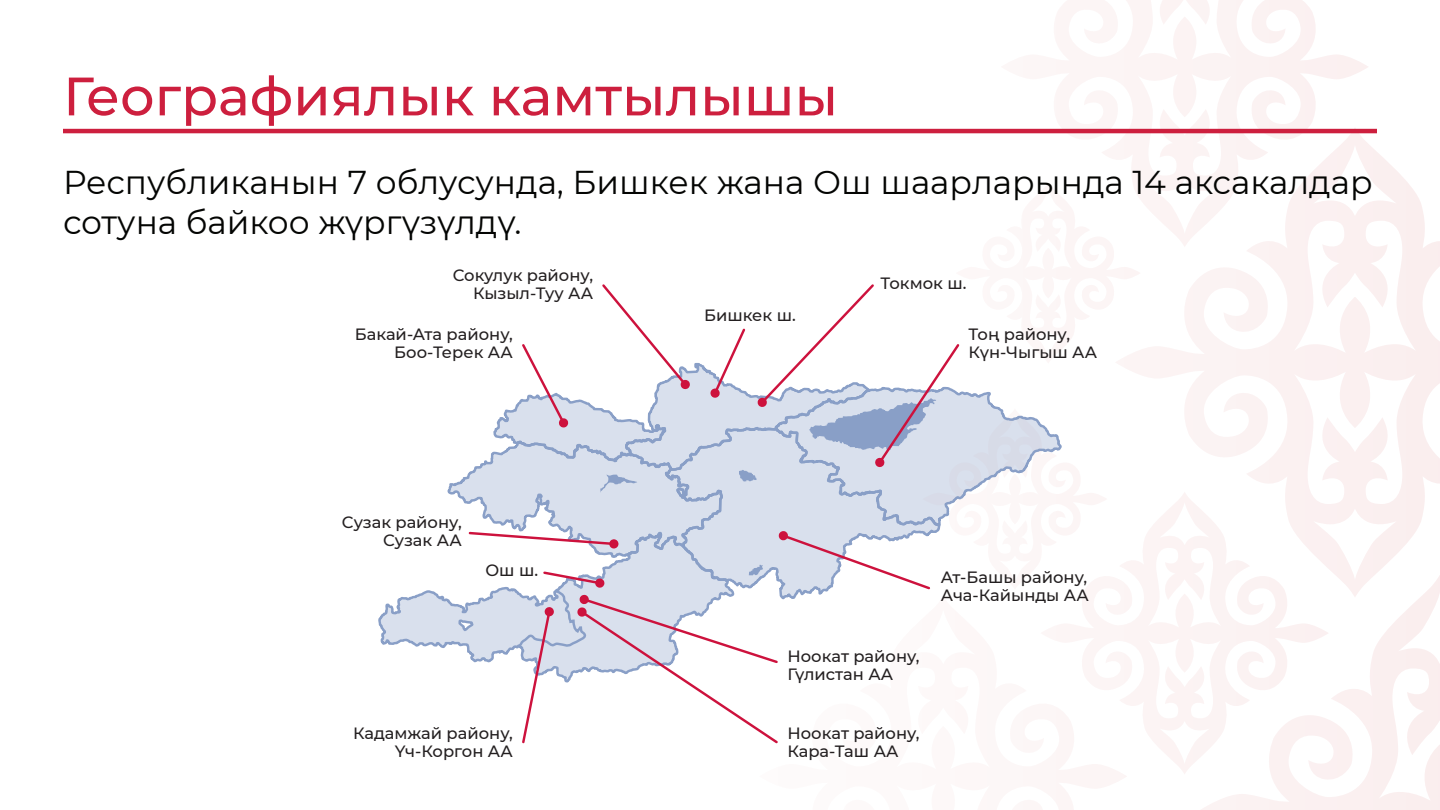
<style>
.page{position:relative;width:1440px;height:810px;background:#fff}
.page>*{position:absolute;margin:0;border:0;box-sizing:border-box;transform-origin:0 0}
.t1{font:500 54px "Montserrat";color:#cd1f3e}
.t2{font:33px/39.6px "Montserrat";color:#040503}
.t3{font:500 16.35px/18px "Montserrat";color:#231f20;text-align:right}
</style>
<div class="page">
<svg style="left:1001px;top:0;width:368px;height:247px"></svg>
<hr style="left:63px;top:129px;width:1314px;height:4px;background:#cd1f3e">
<svg style="left:380px;top:284px;width:682px;height:460px"></svg>
<h1 class="t1" style="left:63px;top:59px;width:777px">Географиялык камтылышы</h1>
<h2 class="t2" style="left:63px;top:161px;width:1311px">Республиканын 7 облусунда, Бишкек жана Ош шаарларында 14 аксакалдар сотуна байкоо жүргүзүлдү.</h2>
<p class="t3" style="left:881px;top:273px;width:87px">Токмок ш.</p>
<p class="t3" style="left:453px;top:265px;width:142px">Сокулук району,<br>Кызыл-Туу АА</p>
<p class="t3" style="left:704px;top:305px;width:93px">Бишкек ш.</p>
<p class="t3" style="left:355px;top:325px;width:159px">Бакай-Ата району,<br>Боо-Терек АА</p>
<p class="t3" style="left:969px;top:325px;width:130px;text-align:left">Тоң району,<br>Күн-Чыгыш АА</p>
<p class="t3" style="left:342px;top:512px;width:121px">Сузак району,<br>Сузак АА</p>
<p class="t3" style="left:485px;top:561px;width:54px">Ош ш.</p>
<p class="t3" style="left:353px;top:723px;width:161px">Кадамжай району,<br>Үч-Коргон АА</p>
<p class="t3" style="left:787px;top:646px;width:134px;text-align:left">Ноокат району,<br>Гүлистан АА</p>
<p class="t3" style="left:787px;top:723px;width:134px;text-align:left">Ноокат району,<br>Кара-Таш АА</p>
<p class="t3" style="left:941px;top:568px;width:150px;text-align:left">Ат-Башы району,<br>Ача-Кайынды АА</p>
</div>
